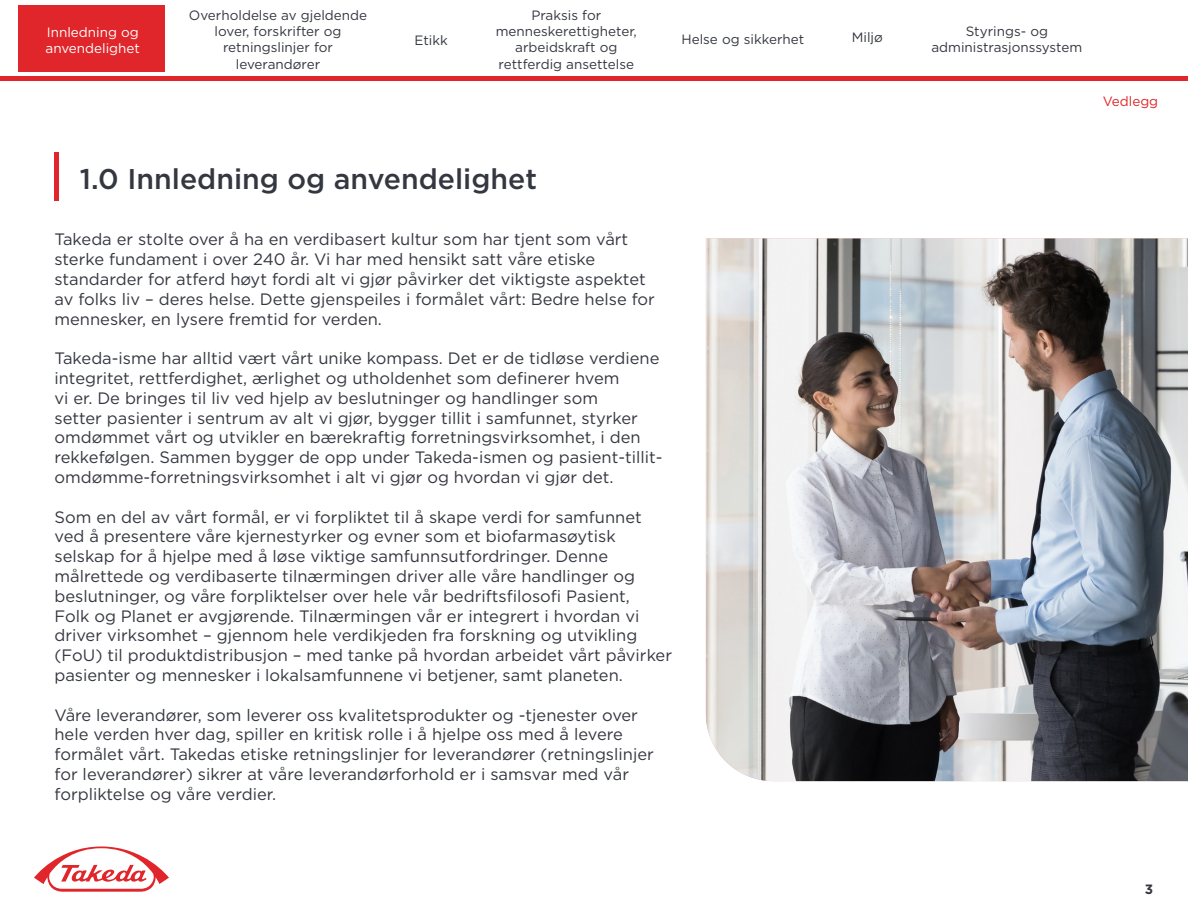
<style>
.page{position:relative;width:1188px;height:918px;background:#fff}
.page>*{position:absolute;margin:0;border:0;box-sizing:border-box;transform-origin:0 0}
.t1{font:500 28.5px "Gotham";color:#34373f}
.t2{font:16.5px/19.8px "Gotham";color:#34373f}
.t3{font:13.5px/16.2px "Gotham";color:#34373f;text-align:center}
.t4{font:13.5px/16.2px "Gotham";color:#fff}
.t5{font:13.5px "Gotham";color:#e02629}
.t6{font:700 13.5px "Gotham";color:#34373f}
</style>
<div class="page">
<svg style="left:34px;top:846px;width:135px;height:46px"></svg>
<hr style="left:0;top:77px;width:1188px;height:4px;background:#e0262a">
<div style="left:18px;top:5px;width:147px;height:67px;background:#e0262a"></div>
<div style="left:54px;top:152px;width:5px;height:49px;background:#e0262a"></div>
<img style="left:706px;top:238px;width:482px;height:543px">
<p class="t4" style="left:46px;top:23px;width:96px">Innledning og anvendelighet</p>
<p class="t3" style="left:189px;top:7px;width:180px">Overholdelse av gjeldende lover, forskrifter og retningslinjer for leverandører</p>
<p class="t3" style="left:414px;top:32px;width:35px">Etikk</p>
<p class="t3" style="left:496px;top:7px;width:143px">Praksis for menneskerettigheter, arbeidskraft og rettferdig ansettelse</p>
<p class="t3" style="left:681px;top:31px;width:124px">Helse og sikkerhet</p>
<p class="t3" style="left:852px;top:29px;width:33px">Miljø</p>
<h1 class="t1" style="left:80px;top:160px;width:459px">1.0 Innledning og anvendelighet</h1>
<p class="t2" style="left:54px;top:229px;width:602px">Takeda er stolte over å ha en verdibasert kultur som har tjent som vårt sterke fundament i over 240 år. Vi har med hensikt satt våre etiske standarder for atferd høyt fordi alt vi gjør påvirker det viktigste aspektet av folks liv – deres helse. Dette gjenspeiles i formålet vårt: Bedre helse for mennesker, en lysere fremtid for verden.</p>
<p class="t2" style="left:54px;top:348px;width:610px">Takeda-isme har alltid vært vårt unike kompass. Det er de tidløse verdiene integritet, rettferdighet, ærlighet og utholdenhet som definerer hvem<br>vi er. De bringes til liv ved hjelp av beslutninger og handlinger som<br>setter pasienter i sentrum av alt vi gjør, bygger tillit i samfunnet, styrker omdømmet vårt og utvikler en bærekraftig forretningsvirksomhet, i den rekkefølgen. Sammen bygger de opp under Takeda-ismen og pasient-tillit&shy;omdømme-forretningsvirksomhet i alt vi gjør og hvordan vi gjør det.</p>
<p class="t2" style="left:54px;top:507px;width:619px">Som en del av vårt formål, er vi forpliktet til å skape verdi for samfunnet ved å presentere våre kjernestyrker og evner som et biofarmasøytisk selskap for å hjelpe med å løse viktige samfunnsutfordringer. Denne målrettede og verdibaserte tilnærmingen driver alle våre handlinger og beslutninger, og våre forpliktelser over hele vår bedriftsfilosofi Pasient,<br>Folk og Planet er avgjørende. Tilnærmingen vår er integrert i hvordan vi driver virksomhet – gjennom hele verdikjeden fra forskning og utvikling (FoU) til produktdistribusjon – med tanke på hvordan arbeidet vårt påvirker pasienter og mennesker i lokalsamfunnene vi betjener, samt planeten.</p>
<p class="t2" style="left:54px;top:705px;width:601px">Våre leverandører, som leverer oss kvalitetsprodukter og -tjenester over hele verden hver dag, spiller en kritisk rolle i å hjelpe oss med å levere formålet vårt. Takedas etiske retningslinjer for leverandører (retningslinjer for leverandører) sikrer at våre leverandørforhold er i samsvar med vår forpliktelse og våre verdier.</p>
<p class="t3" style="left:931px;top:23px;width:152px">Styrings- og administrasjonssystem</p>
<p class="t5" style="left:1103px;top:92px;width:57px">Vedlegg</p>
<p class="t6" style="left:1145px;top:880px;width:10px">3</p>
</div>
